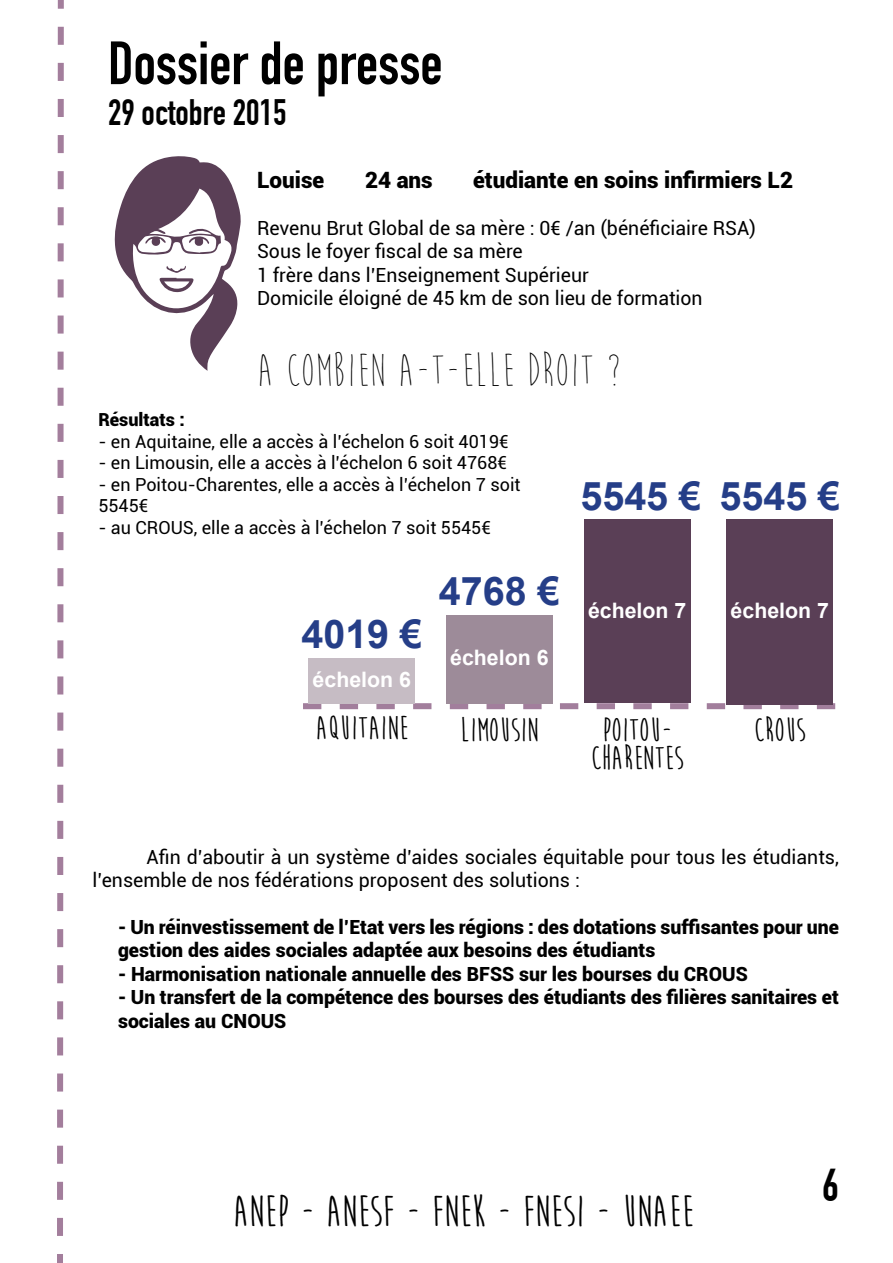
<style>
.page{position:relative;width:893px;height:1263px;background:#fff}
.page>*{position:absolute;margin:0;border:0;box-sizing:border-box;transform-origin:0 0}
.t1{font:700 60px "DIN Condensed";color:#000}
.t2{font:48px "Moon Flower";color:#000}
.t3{font:700 45px "Moon Flower";color:#000}
.t4{font:700 45px "DIN Condensed";color:#000}
.t5{font:700 39.45px "Arial";color:#253e88}
.t6{font:700 36px "DIN Condensed";color:#000}
.t7{font:700 33.9px/27.6px "Moon Flower";color:#000;text-align:center}
.t8{font:900 22.5px "Roboto";color:#000}
.t9{font:700 21.3px "Arial";color:#fff}
.t10{font:900 19.5px/23.4px "Roboto";color:#000}
.t11{font:19.5px/23.4px "Roboto";color:#000}
.t12{font:18px/21.6px "Roboto";color:#000}
.t13{font:900 18px "Roboto";color:#000}
</style>
<div class="page">
<div style="left:58px;top:0;width:6px;height:9px;background:#a37e9c"></div>
<svg style="left:57px;top:26px;width:7px;height:1210px"></svg>
<div style="left:57px;top:1254px;width:6px;height:9px;background:#a37e9c"></div>
<svg style="left:114px;top:156px;width:127px;height:215px"></svg>
<svg style="left:303px;top:703px;width:532px;height:6px"></svg>
<div style="left:308px;top:657px;width:107px;height:46px;background:#c6bcc4"></div>
<div style="left:446px;top:615px;width:107px;height:88px;background:#9d8b99"></div>
<div style="left:726px;top:519px;width:107px;height:186px;background:#5a3f56"></div>
<div style="left:584px;top:519px;width:106px;height:184px;background:#5a3f56"></div>
<h1 class="t1" style="left:108px;top:28px;width:336px">Dossier de presse</h1>
<h3 class="t6" style="left:108px;top:92px;width:180px">29 octobre 2015</h3>
<p class="t8" style="left:257px;top:164px;width:69px">Louise</p>
<p class="t8" style="left:365px;top:164px;width:69px">24 ans</p>
<p class="t8" style="left:473px;top:164px;width:322px">étudiante en soins infirmiers L2</p>
<p class="t11" style="left:257px;top:215px;width:500px">Revenu Brut Global de sa mère : 0€ /an (bénéficiaire RSA)<br>Sous le foyer fiscal de sa mère<br>1 frère dans l’Enseignement Supérieur<br>Domicile éloigné de 45 km de son lieu de formation</p>
<h2 class="t2" style="left:257px;top:346px;width:366px">A COMBIEN A-T-ELLE DROIT ?</h2>
<p class="t13" style="left:98px;top:407px;width:88px">Résultats :</p>
<p class="t12" style="left:98px;top:430px;width:412px">- en Aquitaine, elle a accès à l’échelon 6 soit 4019€</p>
<p class="t12" style="left:98px;top:451px;width:410px">- en Limousin, elle a accès à l’échelon 6 soit 4768€</p>
<p class="t12" style="left:98px;top:473px;width:424px">- en Poitou-Charentes, elle a accès à l’échelon 7 soit<br>5545€</p>
<p class="t12" style="left:98px;top:516px;width:394px">- au CROUS, elle a accès à l’échelon 7 soit 5545€</p>
<h3 class="t5" style="left:580px;top:468px;width:261px">5545 € 5545 €</h3>
<h3 class="t5" style="left:439px;top:563px;width:122px">4768 €</h3>
<p class="t9" style="left:588px;top:595px;width:100px">échelon 7</p>
<p class="t9" style="left:731px;top:595px;width:100px">échelon 7</p>
<h3 class="t5" style="left:301px;top:606px;width:122px">4019 €</h3>
<p class="t9" style="left:313px;top:664px;width:100px">échelon 6</p>
<h3 class="t7" style="left:315px;top:715px;width:94px">AQUITAINE</h3>
<h3 class="t7" style="left:460px;top:716px;width:80px">LIMOUSIN</h3>
<h3 class="t7" style="left:754px;top:716px;width:53px">CROUS</h3>
<p class="t9" style="left:450px;top:643px;width:100px">échelon 6</p>
<h3 class="t7" style="left:591px;top:716px;width:94px">POITOU-<br>CHARENTES</h3>
<p class="t11" style="left:92px;top:844px;width:748px;text-indent:54px">Afin d’aboutir à un système d’aides sociales équitable pour tous les étudiants, l’ensemble de nos fédérations proposent des solutions :</p>
<p class="t10" style="left:118px;top:914px;width:722px">- Un réinvestissement de l’Etat vers les régions : des dotations suffisantes pour une gestion des aides sociales adaptée aux besoins des étudiants</p>
<p class="t10" style="left:118px;top:961px;width:631px">- Harmonisation nationale annuelle des BFSS sur les bourses du CROUS</p>
<p class="t10" style="left:118px;top:985px;width:722px">- Un transfert de la compétence des bourses des étudiants des filières sanitaires et sociales au CNOUS</p>
<h3 class="t3" style="left:233px;top:1187px;width:462px">ANEP - ANESF - FNEK - FNESI - UNAEE</h3>
<h3 class="t4" style="left:822px;top:1159px;width:18px">6</h3>
</div>
